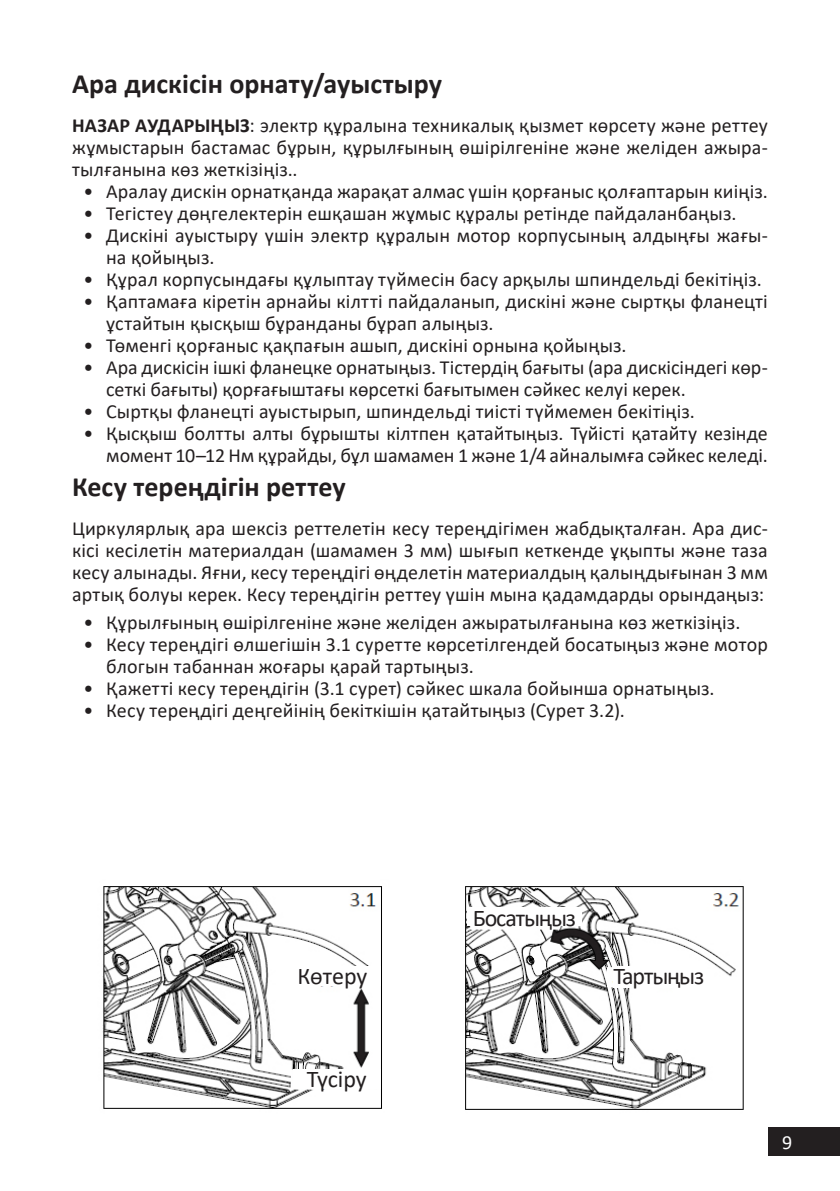
<style>
.page{position:relative;width:840px;height:1191px;background:#fff}
.page>*{position:absolute;margin:0;border:0;box-sizing:border-box;transform-origin:0 0}
.Заголовок_14{font:700 28px "Calibri";color:#231f20}
.Цифры_на_схемах{font:24px "Calibri";letter-spacing:-.04em;color:#231f20}
.t1{font:20px/22px "Calibri";letter-spacing:.005em;color:#231f20}
.t2{font:20px "Calibri";color:#fff}
.s1{font-weight:700}
</style>
<div class="page">
<div style="left:767px;top:1126px;width:72px;height:29px;background:#231f20"></div>
<img style="left:102px;top:886px;width:642px;height:224px">
<div style="left:284px;top:965px;width:96px;height:20px;background:#fff"></div>
<div style="left:467px;top:907px;width:114px;height:18px;background:#fff"></div>
<div style="left:613px;top:966px;width:90px;height:21px;background:#fff"></div>
<div style="left:292px;top:1069px;width:88px;height:20px;background:#fff"></div>
<p class="Заголовок_14" style="left:72px;top:64px;width:371px">Ара дискісін орнату/ауыстыру</p>
<p class="t1" style="left:72px;top:114px;width:697px;text-align:justify"><span class="s1">НАЗАР АУДАРЫҢЫЗ</span>: электр құралына техникалық қызмет көрсету және реттеу жұмыстарын бастамас бұрын, құрылғының өшірілгеніне және желіден ажыра&shy;тылғанына көз жеткізіңіз..</p>
<p class="t1" style="left:83px;top:180px;width:685px">• Аралау дискін орнатқанда жарақат алмас үшін қорғаныс қолғаптарын киіңіз.</p>
<p class="t1" style="left:83px;top:202px;width:654px">• Тегістеу дөңгелектерін ешқашан жұмыс құралы ретінде пайдаланбаңыз.</p>
<p class="t1" style="left:106px;top:224px;width:663px;text-indent:-23px">• Дискіні ауыстыру үшін электр құралын мотор корпусының алдыңғы жағы&shy;на қойыңыз.</p>
<p class="t1" style="left:83px;top:268px;width:679px">• Құрал корпусындағы құлыптау түймесін басу арқылы шпиндельді бекітіңіз.</p>
<p class="t1" style="left:106px;top:290px;width:663px;text-indent:-23px">• Қаптамаға кіретін арнайы кілтті пайдаланып, дискіні және сыртқы фланецті ұстайтын қысқыш бұранданы бұрап алыңыз.</p>
<p class="t1" style="left:83px;top:334px;width:544px">• Төменгі қорғаныс қақпағын ашып, дискіні орнына қойыңыз.</p>
<p class="t1" style="left:106px;top:356px;width:663px;text-indent:-23px">• Ара дискісін ішкі фланецке орнатыңыз. Тістердің бағыты (ара дискісіндегі көр&shy;сеткі бағыты) қорғағыштағы көрсеткі бағытымен сәйкес келуі керек.</p>
<p class="t1" style="left:83px;top:400px;width:612px">• Сыртқы фланецті ауыстырып, шпиндельді тиісті түймемен бекітіңіз.</p>
<p class="t1" style="left:83px;top:422px;width:685px;text-align:right">• Қысқыш болтты алты бұрышты кілтпен қатайтыңыз. Түйісті қатайту кезінде момент 10–12 Нм құрайды, бұл шамамен 1 және 1/4 айналымға сәйкес келеді.</p>
<p class="Заголовок_14" style="left:72px;top:467px;width:275px">Кесу тереңдігін реттеу</p>
<p class="t1" style="left:72px;top:516px;width:697px;text-align:justify">Циркулярлық ара шексіз реттелетін кесу тереңдігімен жабдықталған. Ара дис&shy;кісі кесілетін материалдан (шамамен 3 мм) шығып кеткенде ұқыпты және таза кесу алынады. Яғни, кесу тереңдігі өңделетін материалдың қалыңдығынан 3 мм артық болуы керек. Кесу тереңдігін реттеу үшін мына қадамдарды орындаңыз:</p>
<p class="t1" style="left:83px;top:610px;width:658px">• Құрылғының өшірілгеніне және желіден ажыратылғанына көз жеткізіңіз.</p>
<p class="t1" style="left:106px;top:632px;width:663px;text-indent:-23px">• Кесу тереңдігі өлшегішін 3.1 суретте көрсетілгендей босатыңыз және мотор блогын табаннан жоғары қарай тартыңыз.</p>
<p class="t1" style="left:83px;top:676px;width:632px">• Қажетті кесу тереңдігін (3.1 сурет) сәйкес шкала бойынша орнатыңыз.</p>
<p class="t1" style="left:83px;top:698px;width:542px">• Кесу тереңдігі деңгейінің бекіткішін қатайтыңыз (Cурет 3.2).</p>
<p class="Цифры_на_схемах" style="left:297px;top:959px;width:71px">Көтеру</p>
<p class="Цифры_на_схемах" style="left:306px;top:1062px;width:61px">Түсіру</p>
<p class="Цифры_на_схемах" style="left:472px;top:901px;width:105px">Босатыңыз</p>
<p class="Цифры_на_схемах" style="left:613px;top:959px;width:92px">Тартыңыз</p>
<p class="t2" style="left:781px;top:1128px;width:12px">9</p>
</div>
